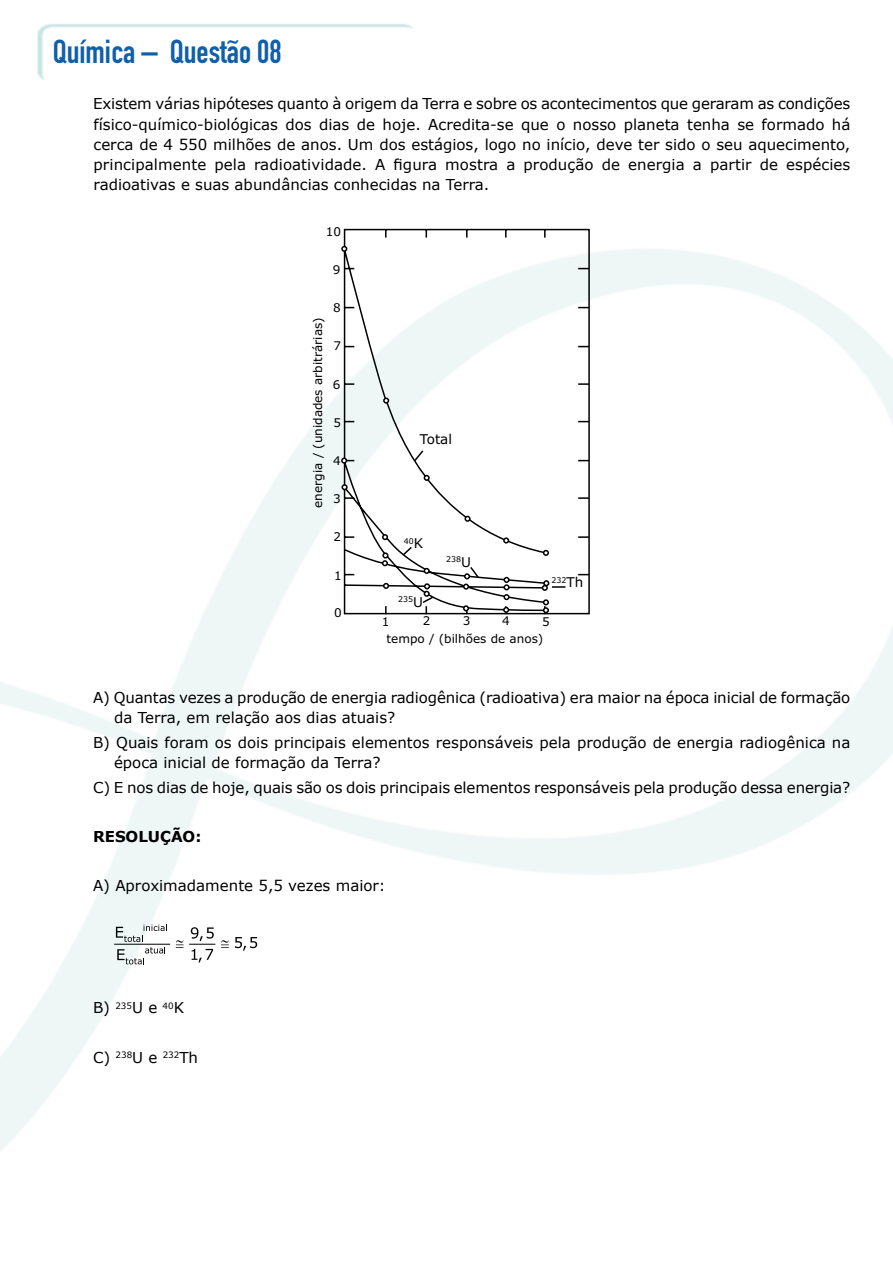
<style>
.page{position:relative;width:893px;height:1263px;background:#fff}
.page>*{position:absolute;margin:0;border:0;box-sizing:border-box;transform-origin:0 0}
.t1{font:32.7px "DIN Engschrift Std";color:#105faa}
.t2{font:15px/20.2px "Verdana";color:#000}
.t3{font:700 15px "Verdana";color:#000}
.t4{font:13.5px "Verdana";color:#000}
.t5{font:12px/17.2px "Verdana";color:#000}
.t6{font:7.8px "Verdana";color:#000}
.s1{font-size:13.5px}
</style>
<div class="page">
<img style="left:0;top:24px;width:893px;height:1127px">
<svg style="left:343px;top:228px;width:247px;height:388px"></svg>
<svg style="left:341px;top:246px;width:6px;height:6px"></svg>
<svg style="left:383px;top:398px;width:6px;height:6px"></svg>
<svg style="left:341px;top:458px;width:6px;height:6px"></svg>
<svg style="left:382px;top:552px;width:6px;height:14px"></svg>
<svg style="left:382px;top:534px;width:6px;height:6px"></svg>
<svg style="left:383px;top:583px;width:6px;height:6px"></svg>
<div style="left:341px;top:484px;width:7px;height:6px;border:2px solid #000;border-radius:50%"></div>
<svg style="left:401px;top:449px;width:164px;height:164px"></svg>
<hr style="left:115px;top:944px;width:55px;height:1px;background:#000101">
<svg style="left:235px;top:937px;width:22px;height:14px"></svg>
<svg style="left:190px;top:927px;width:25px;height:35px"></svg>
<svg style="left:116px;top:924px;width:51px;height:40px"></svg>
<svg style="left:176px;top:940px;width:8px;height:8px"></svg>
<svg style="left:221px;top:940px;width:8px;height:8px"></svg>
<h1 class="t1" style="left:53px;top:33px;width:230px">Química – Questão 08</h1>
<p class="t2" style="left:93px;top:94px;width:759px;text-align:justify">Existem várias hipóteses quanto à origem da Terra e sobre os acontecimentos que geraram as condições físico-químico-biológicas dos dias de hoje. Acredita-se que o nosso planeta tenha se formado há cerca de 4 550 milhões de anos. Um dos estágios, logo no início, deve ter sido o seu aquecimento, principalmente pela radioatividade. A figura mostra a produção de energia a partir de espécies radioativas e suas abundâncias conhecidas na Terra.</p>
<p class="t5" style="left:326px;top:223px;width:17px">10</p>
<p class="t5" style="left:333px;top:261px;width:9px">9</p>
<p class="t5" style="left:333px;top:299px;width:9px">8</p>
<p class="t5" style="left:333px;top:337px;width:9px">7</p>
<p class="t5" style="left:333px;top:376px;width:9px">6</p>
<p class="t5" style="left:333px;top:414px;width:9px">5</p>
<p class="t5" style="left:333px;top:451px;width:9px">4</p>
<p class="t5" style="left:333px;top:489px;width:9px">3</p>
<p class="t5" style="left:333px;top:528px;width:9px">2</p>
<p class="t5" style="left:334px;top:567px;width:9px">1</p>
<p class="t5" style="left:334px;top:604px;width:9px">0</p>
<p class="t5" style="left:309px;top:508px;width:192px;rotate:-90deg">energia / (unidades arbitrárias)</p>
<p class="t4" style="left:420px;top:430px;width:34px">Total</p>
<p class="t6" style="left:404px;top:535px;width:21px">40<span class="s1">K</span></p>
<p class="t6" style="left:398px;top:594px;width:26px">235<span class="s1">U</span></p>
<p class="t6" style="left:446px;top:554px;width:26px">238<span class="s1">U</span></p>
<p class="t6" style="left:552px;top:575px;width:33px">232<span class="s1">Th</span></p>
<p class="t5" style="left:382px;top:612px;width:9px">1</p>
<p class="t5" style="left:423px;top:612px;width:9px">2</p>
<p class="t5" style="left:463px;top:612px;width:9px">3</p>
<p class="t5" style="left:502px;top:612px;width:9px">4</p>
<p class="t5" style="left:387px;top:613px;width:165px;text-indent:156px">5 tempo / (bilhões de anos)</p>
<p class="t2" style="left:114px;top:687px;width:738px;text-indent:-21px">A) Quantas vezes a produção de energia radiogênica (radioativa) era maior na época inicial de formação da Terra, em relação aos dias atuais?</p>
<p class="t2" style="left:114px;top:732px;width:738px;text-indent:-21px">B) Quais foram os dois principais elementos responsáveis pela produção de energia radiogênica na época inicial de formação da Terra?</p>
<p class="t2" style="left:93px;top:777px;width:759px">C) E nos dias de hoje, quais são os dois principais elementos responsáveis pela produção dessa energia?</p>
<p class="t3" style="left:93px;top:826px;width:110px">RESOLUÇÃO:</p>
<p class="t2" style="left:93px;top:875px;width:294px">A) Aproximadamente 5,5 vezes maior:</p>
<p class="t2" style="left:93px;top:998px;width:93px">B) <sup>235</sup>U e <sup>40</sup>K</p>
<p class="t2" style="left:93px;top:1047px;width:107px">C) <sup>238</sup>U e <sup>232</sup>Th</p>
</div>
